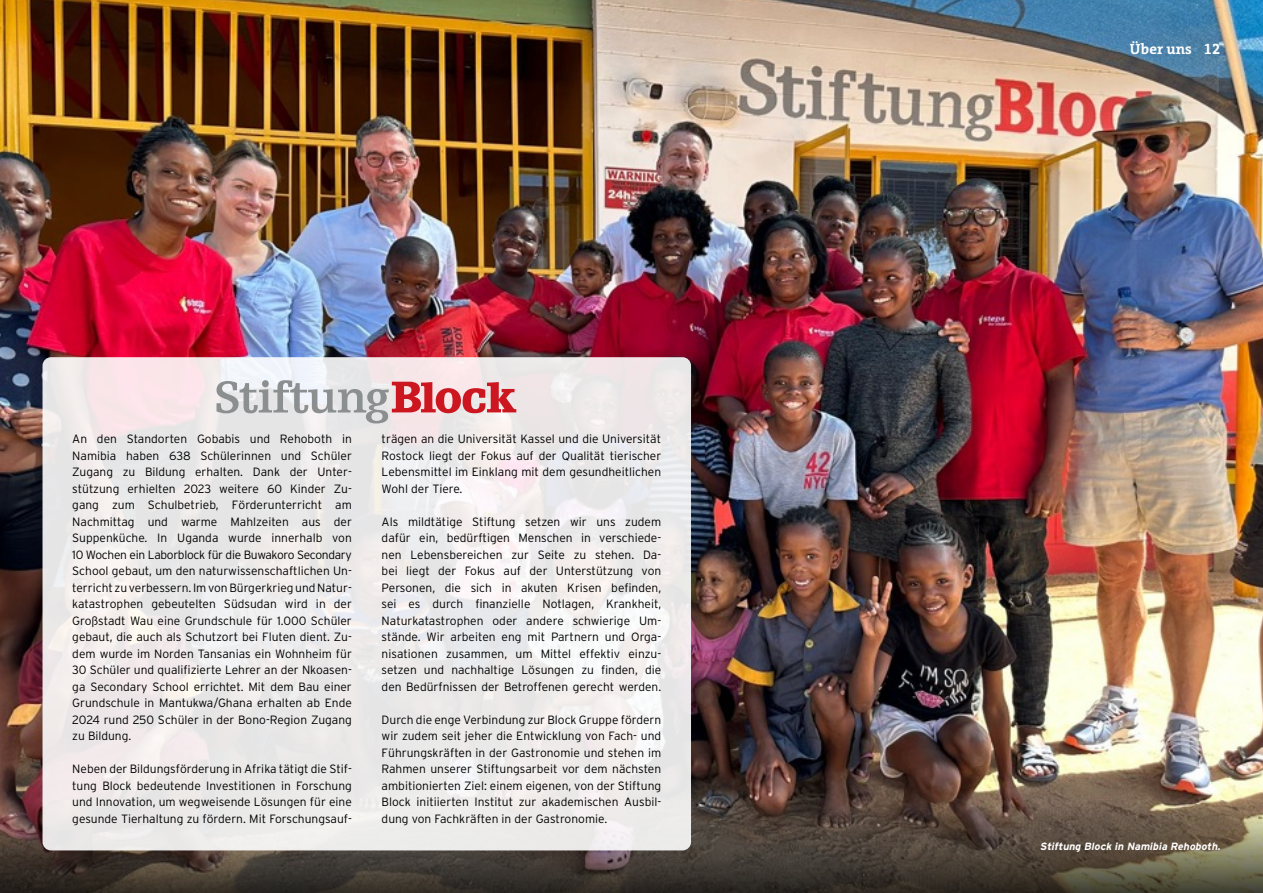
<style>
.page{position:relative;width:1263px;height:893px;background:#fff}
.page>*{position:absolute;margin:0;border:0;box-sizing:border-box;transform-origin:0 0}
.t1{font:700 15px "The Serif C5";color:#fff}
.t2{font:300 12px/16.5px "Interstate";color:#000;text-align:justify}
.t3{font:italic 700 10.5px "Interstate";color:#fff}
</style>
<div class="page">
<img style="left:0;top:0;width:1263px;height:803px">
<svg style="left:0;top:803px;width:1263px;height:90px;background:#4c4238"></svg>
<svg style="left:43px;top:357px;width:648px;height:493px;fill:#edeaea"></svg>
<svg style="left:216px;top:380px;width:300px;height:43px;background:#d6b7b9"></svg>
<p class="t2" style="left:72px;top:431px;width:281px">An den Standorten Gobabis und Rehoboth in Namibia haben 638 Schülerinnen und Schüler Zugang zu Bildung erhalten. Dank der Unter&shy;stützung erhielten 2023 weitere 60 Kinder Zu&shy;gang zum Schulbetrieb, Förderunterricht am Nachmittag und warme Mahlzeiten aus der Suppenküche. In Uganda wurde innerhalb von 10 Wochen ein Laborblock für die Buwakoro Secondary School gebaut, um den naturwissenschaftlichen Un&shy;terricht zu verbessern. Im von Bürgerkrieg und Natur&shy;katastrophen gebeutelten Südsudan wird in der Großstadt Wau eine Grundschule für 1.000 Schüler gebaut, die auch als Schutzort bei Fluten dient. Zu&shy;dem wurde im Norden Tansanias ein Wohnheim für 30 Schüler und qualifizierte Lehrer an der Nkoasen&shy;ga Secondary School errichtet. Mit dem Bau einer Grundschule in Mantukwa/Ghana erhalten ab Ende 2024 rund 250 Schüler in der Bono-Region Zugang zu Bildung.</p>
<p class="t2" style="left:72px;top:761px;width:281px">Neben der Bildungsförderung in Afrika tätigt die Stif&shy;tung Block bedeutende Investitionen in Forschung und Innovation, um wegweisende Lösungen für eine gesunde Tierhaltung zu fördern. Mit Forschungsauf-</p>
<p class="t2" style="left:382px;top:431px;width:281px">trägen an die Universität Kassel und die Universität Rostock liegt der Fokus auf der Qualität tierischer Lebensmittel im Einklang mit dem gesundheitlichen Wohl der Tiere.</p>
<p class="t2" style="left:382px;top:513px;width:281px">Als mildtätige Stiftung setzen wir uns zudem dafür ein, bedürftigen Menschen in verschiede&shy;nen Lebensbereichen zur Seite zu stehen. Da&shy;bei liegt der Fokus auf der Unterstützung von Personen, die sich in akuten Krisen befinden, sei es durch finanzielle Notlagen, Krankheit, Naturkatastrophen oder andere schwierige Um&shy;stände. Wir arbeiten eng mit Partnern und Orga&shy;nisationen zusammen, um Mittel effektiv einzu&shy;setzen und nachhaltige Lösungen zu finden, die den Bedürfnissen der Betroffenen gerecht werden.</p>
<p class="t2" style="left:382px;top:711px;width:281px">Durch die enge Verbindung zur Block Gruppe fördern wir zudem seit jeher die Entwicklung von Fach- und Führungskräften in der Gastronomie und stehen im Rahmen unserer Stiftungsarbeit vor dem nächsten ambitionierten Ziel: einem eigenen, von der Stiftung Block initiierten Institut zur akademischen Ausbil&shy;dung von Fachkräften in der Gastronomie.</p>
<p class="t1" style="left:1130px;top:39px;width:92px">Über uns 12</p>
<p class="t3" style="left:1040px;top:840px;width:184px">Stiftung Block in Namibia Rehoboth.</p>
</div>
